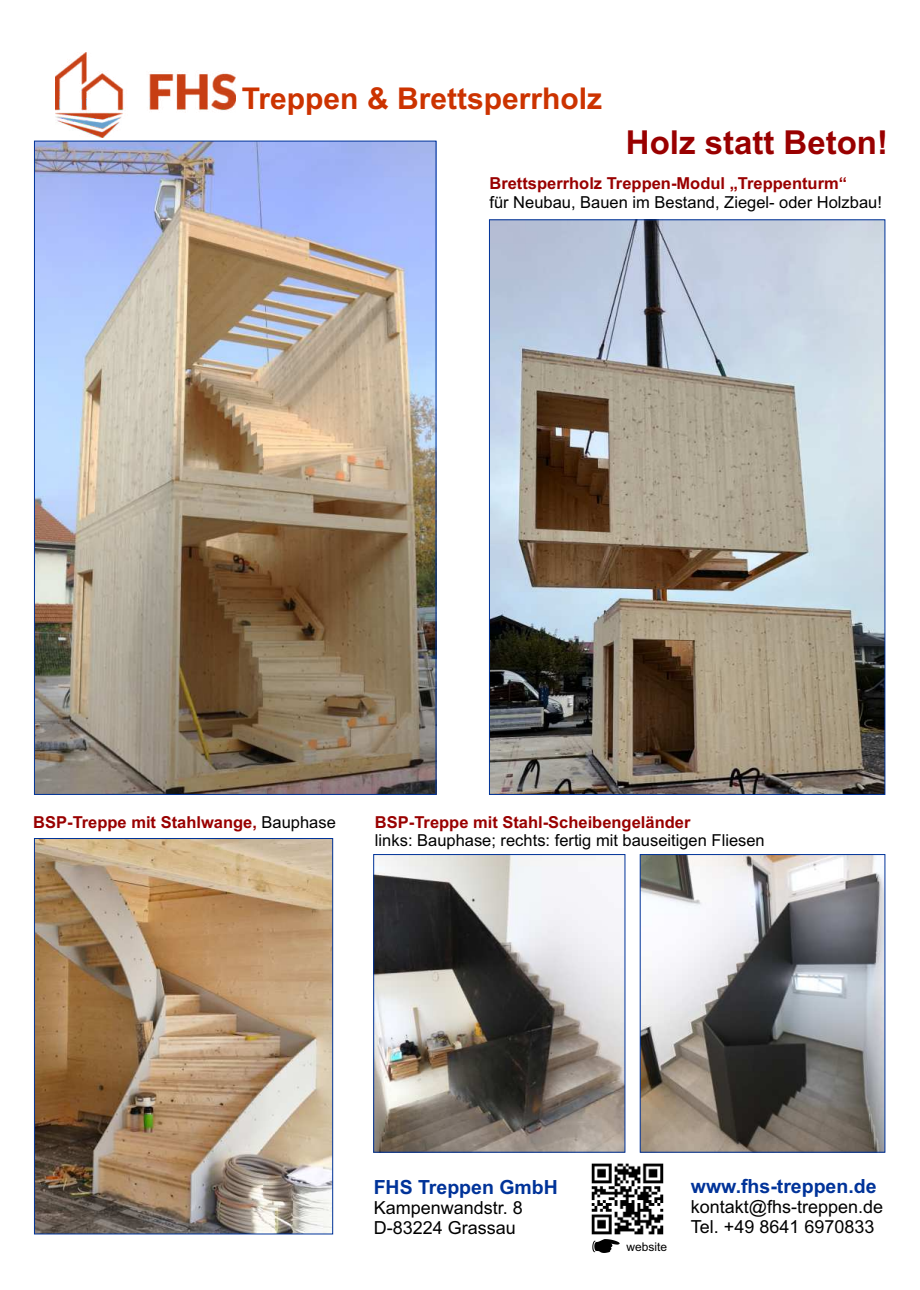
<style>
.page{position:relative;width:920px;height:1290px;background:#fff}
.page>*{position:absolute;margin:0;border:0;box-sizing:border-box;transform-origin:0 0}
.t1{font:700 33px "Arial";color:#900}
.t2{font:700 30px "Arial";color:#c30}
.t3{font:700 19.5px "Arial";color:#039}
.t4{font:18px "Arial";color:#000}
.t5{font:700 16.5px "Arial";color:#900}
.t6{font:16.5px "Arial";color:#000}
.t7{font:12px "Arial";color:#000}
.s1{font-weight:400;color:#000}
</style>
<div class="page">
<img style="left:56px;top:53px;width:179px;height:85px">
<img style="left:581px;top:1152px;width:93px;height:83px">
<svg style="left:592px;top:1239px;width:28px;height:14px"></svg>
<img style="left:36px;top:143px;width:398px;height:650px">
<img style="left:36px;top:840px;width:295px;height:392px">
<div style="left:34px;top:838px;width:299px;height:396px;border:1px solid #039"></div>
<img style="left:491px;top:221px;width:392px;height:572px">
<img style="left:642px;top:856px;width:241px;height:294px">
<div style="left:640px;top:854px;width:245px;height:298px;border:1px solid #039"></div>
<img style="left:375px;top:856px;width:248px;height:294px">
<div style="left:373px;top:854px;width:252px;height:298px;border:1px solid #039"></div>
<h2 class="t2" style="left:242px;top:78px;width:362px">Treppen &amp; Brettsperrholz</h2>
<h1 class="t1" style="left:626px;top:119px;width:264px">Holz statt Beton!</h1>
<p class="t5" style="left:489px;top:172px;width:359px">Brettsperrholz Treppen-Modul „Treppenturm“</p>
<p class="t6" style="left:489px;top:190px;width:394px">für Neubau, Bauen im Bestand, Ziegel- oder Holzbau!</p>
<p class="t5" style="left:33px;top:810px;width:304px">BSP-Treppe mit Stahlwange, <span class="s1">Bauphase</span></p>
<p class="t5" style="left:375px;top:810px;width:317px">BSP-Treppe mit Stahl-Scheibengeländer</p>
<p class="t6" style="left:375px;top:829px;width:391px">links: Bauphase; rechts: fertig mit bauseitigen Fliesen</p>
<p class="t3" style="left:374px;top:1173px;width:186px">FHS Treppen GmbH</p>
<p class="t4" style="left:374px;top:1215px;width:144px">D-83224 Grassau</p>
<p class="t4" style="left:374px;top:1195px;width:151px">Kampenwandstr. 8</p>
<p class="t7" style="left:626px;top:1238px;width:42px">website</p>
<p class="t3" style="left:691px;top:1172px;width:187px">www.fhs-treppen.de</p>
<p class="t4" style="left:691px;top:1214px;width:185px">Tel. +49 8641 6970833</p>
<p class="t4" style="left:691px;top:1194px;width:194px">kontakt@fhs-treppen.de</p>
</div>
